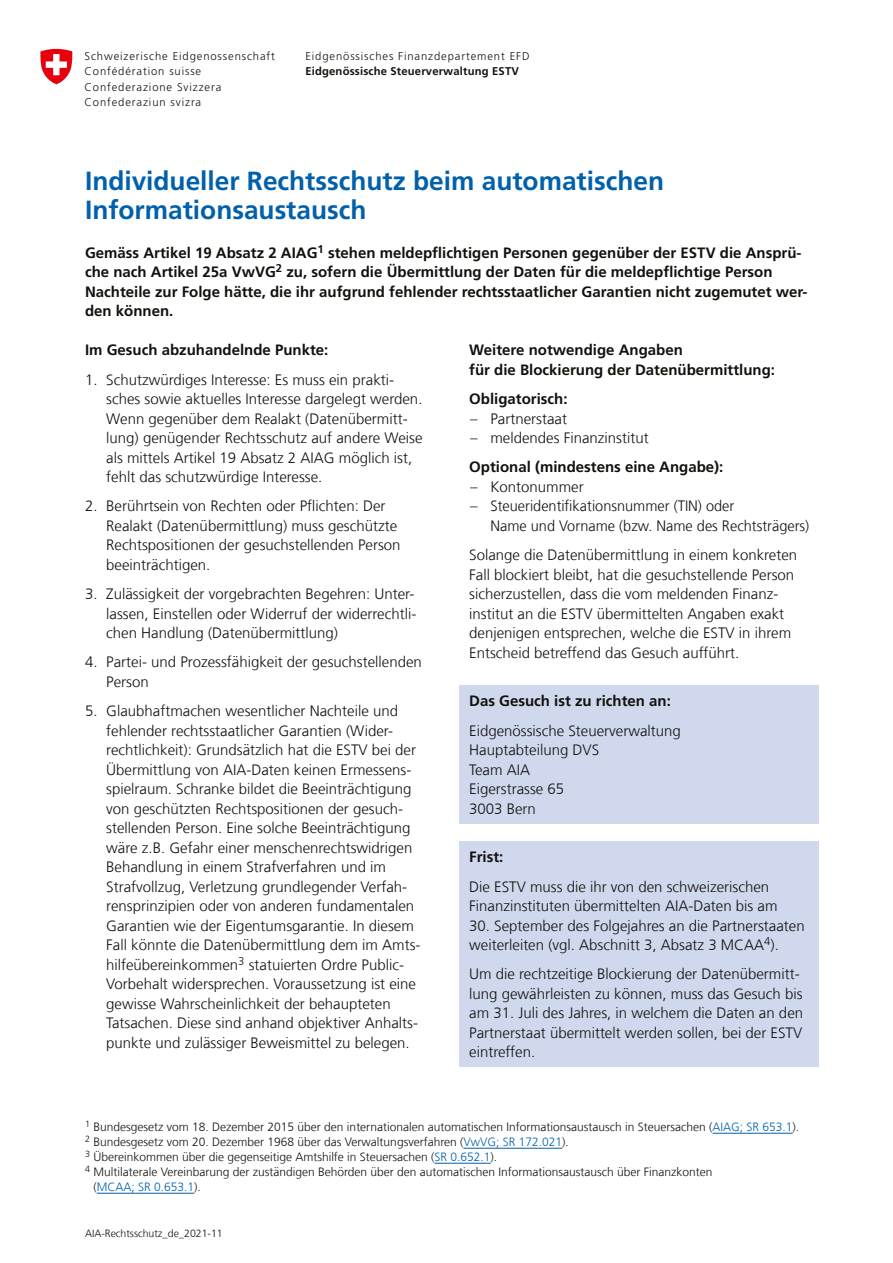
<style>
.page{position:relative;width:893px;height:1263px;background:#fff}
.page>*{position:absolute;margin:0;border:0;box-sizing:border-box;transform-origin:0 0}
.Ueberschrift1{font:700 26.25px/29.2px "Frutiger LT Com";color:#0060ac}
.Hintergrund{font:300 15px/19.5px "Frutiger LT Com";color:#12120d}
.Lead{font:700 15px/19.5px "Frutiger LT Com";color:#12120d}
.Ueberschrift2{font:700 15px/19.5px "Frutiger LT Com";color:#12120d}
.Ueberschrift3{font:700 15px "Frutiger LT Com";color:#12120d}
.Ueberschrift2_Hintergrund{font:700 15px "Frutiger LT Com";color:#12120d}
.Endnote{font:300 12px/15px "Frutiger LT Com";color:#12120d}
.t1{font:300 11.25px/15.5px "Frutiger LT Com";letter-spacing:.08em;color:#12120d}
.t2{font:700 11.25px "Frutiger LT Com";letter-spacing:.015em;color:#12120d}
.t3{font:300 10.5px "Frutiger LT Com";color:#12120d}
.s1{color:#0060ac}
</style>
<div class="page">
<div style="left:459px;top:685px;width:360px;height:31px;background:#d0d8ee"></div>
<div style="left:459px;top:715px;width:360px;height:108px;background:#d0d8ee"></div>
<div style="left:459px;top:841px;width:360px;height:31px;background:#d0d8ee"></div>
<div style="left:459px;top:871px;width:360px;height:89px;background:#d0d8ee"></div>
<div style="left:459px;top:958px;width:360px;height:109px;background:#d0d8ee"></div>
<svg style="left:40px;top:49px;width:33px;height:35px"></svg>
<hr style="left:713px;top:1133px;width:80px;height:1px;background:#0060ac">
<hr style="left:463px;top:1148px;width:99px;height:1px;background:#0060ac">
<hr style="left:434px;top:1163px;width:57px;height:1px;background:#0060ac">
<hr style="left:97px;top:1193px;width:97px;height:1px;background:#0060ac">
<p class="t1" style="left:85px;top:48px;width:192px">Schweizerische Eidgenossenschaft</p>
<p class="t1" style="left:305px;top:48px;width:226px">Eidgenössisches Finanzdepartement EFD</p>
<p class="t1" style="left:85px;top:64px;width:138px">Confédération suisse<br>Confederazione Svizzera<br>Confederaziun svizra</p>
<p class="t2" style="left:305px;top:64px;width:215px">Eidgenössische Steuerverwaltung ESTV</p>
<h1 class="Ueberschrift1" style="left:85px;top:166px;width:581px">Individueller Rechtsschutz beim automatischen<br>Informationsaustausch</h1>
<p class="Lead" style="left:85px;top:243px;width:724px">Gemäss Artikel 19 Absatz 2 AIAG<sup>1</sup> stehen meldepflichtigen Personen gegenüber der ESTV die Ansprü&shy;che nach Artikel 25a VwVG<sup>2</sup> zu, sofern die Übermittlung der Daten für die -meldepflichtige Person Nachteile zur Folge hätte, die ihr aufgrund fehlender rechtsstaatlicher Garantien nicht zugemutet wer&shy;den können.</p>
<h2 class="Ueberschrift2" style="left:85px;top:340px;width:245px">Im Gesuch abzuhandelnde Punkte:</h2>
<p class="Hintergrund" style="left:106px;top:370px;width:318px;text-indent:-21px">1. Schutzwürdiges Interesse: Es muss ein prakti&shy;sches sowie aktuelles Interesse dargelegt werden.<br>Wenn gegenüber dem Realakt (Datenübermitt&shy;lung) genügender Rechtsschutz auf andere Weise als mittels Artikel 19 Absatz 2 AIAG möglich ist, fehlt das schutzwürdige Interesse.</p>
<p class="Hintergrund" style="left:106px;top:497px;width:296px;text-indent:-21px">2. Berührtsein von Rechten oder Pflichten: Der Realakt (Datenübermittlung) muss geschützte Rechtspositionen der gesuchstellenden Person beeinträchtigen.</p>
<p class="Hintergrund" style="left:106px;top:584px;width:312px;text-indent:-21px">3. Zulässigkeit der vorgebrachten Begehren: Unter&shy;lassen, Einstellen oder Widerruf der widerrechtli&shy;chen Handlung (Datenübermittlung)</p>
<p class="Hintergrund" style="left:106px;top:653px;width:317px;text-indent:-21px">4. Partei- und Prozessfähigkeit der gesuchstellenden<br>Person</p>
<p class="Hintergrund" style="left:106px;top:701px;width:316px;text-indent:-21px">5. Glaubhaftmachen wesentlicher Nachteile und fehlender rechtsstaatlicher Garantien (Wider&shy;rechtlichkeit): Grundsätzlich hat die ESTV bei der Übermittlung von AIA‑Daten keinen Ermessens&shy;spielraum. Schranke bildet die Beeinträchtigung von geschützten Rechtspositionen der gesuch&shy;stellenden Person. Eine solche Beeinträchtigung wäre z.B. Gefahr einer menschenrechtswidrigen Behandlung in einem Strafverfahren und im Strafvollzug, Verletzung grundlegender Verfah&shy;rensprinzipien oder von anderen fundamentalen Garantien wie der Eigentumsgarantie. In diesem Fall könnte die Datenübermittlung dem im Amts&shy;hilfeübereinkommen<sup>3</sup> statuierten Ordre Public-Vorbehalt widersprechen. Voraussetzung ist eine gewisse Wahrscheinlichkeit der behaupteten Tatsachen. Diese sind anhand objektiver Anhalts&shy;punkte und zulässiger Beweismittel zu belegen.</p>
<h2 class="Ueberschrift2" style="left:469px;top:340px;width:307px">Weitere notwendige Angaben<br>für die -Blockierung der Daten-übermittlung:</h2>
<h3 class="Ueberschrift3" style="left:469px;top:390px;width:100px">Obligatorisch:</h3>
<p class="Hintergrund" style="left:470px;top:409px;width:98px">– Partnerstaat</p>
<p class="Hintergrund" style="left:470px;top:428px;width:180px">– meldendes Finanzinstitut</p>
<h3 class="Ueberschrift3" style="left:469px;top:458px;width:256px">Optional (mindestens eine Angabe):</h3>
<p class="Hintergrund" style="left:470px;top:477px;width:115px">– Kontonummer</p>
<p class="Hintergrund" style="left:490px;top:497px;width:320px;text-indent:-20px">– Steueridentifikationsnummer (TIN) oder<br>Name und Vorname (bzw. Name des Rechtsträgers)</p>
<p class="Hintergrund" style="left:469px;top:545px;width:330px">Solange die Datenübermittlung in einem konkreten Fall blockiert bleibt, hat die gesuchstellende Person sicherzustellen, dass die vom meldenden Finanz&shy;institut an die ESTV übermittelten Angaben exakt denjenigen entsprechen, welche die ESTV in ihrem Entscheid betreffend das Gesuch aufführt.</p>
<h2 class="Ueberschrift2_Hintergrund" style="left:469px;top:692px;width:203px">Das Gesuch ist zu -richten an:</h2>
<p class="Hintergrund" style="left:469px;top:721px;width:213px">Eidgenössische Steuerverwaltung<br>Hauptabteilung DVS<br>Team AIA<br>Eigerstrasse 65<br>3003 Bern</p>
<h2 class="Ueberschrift2_Hintergrund" style="left:469px;top:848px;width:36px">Frist:</h2>
<p class="Hintergrund" style="left:469px;top:877px;width:310px">Die ESTV muss die ihr von den schweizerischen<br>Finanzinstituten übermittelten AIA-Daten bis am</p>
<p class="Hintergrund" style="left:469px;top:916px;width:337px">30. September des Folgejahres an die Partnerstaaten weiterleiten (vgl. Abschnitt 3, Absatz 3 MCAA<sup>4</sup>).</p>
<p class="Hintergrund" style="left:469px;top:965px;width:335px">Um die rechtzeitige Blockierung der Datenübermitt&shy;lung gewährleisten zu können, muss das Gesuch bis am 31. Juli des Jahres, in welchem die Daten an den Partnerstaat übermittelt werden sollen, bei der ESTV eintreffen.</p>
<p class="Endnote" style="left:85px;top:1119px;width:716px"><sup>1</sup> Bundesgesetz vom 18. Dezember 2015 über den internationalen automatischen Informationsaustausch in Steuersachen (<span class="s1">AIAG; SR 653.1</span>).</p>
<p class="Endnote" style="left:85px;top:1134px;width:485px"><sup>2</sup> Bundesgesetz vom 20. Dezember 1968 über das Verwaltungsverfahren (<span class="s1">VwVG; SR 172.021</span>).</p>
<p class="Endnote" style="left:85px;top:1149px;width:414px"><sup>3</sup> Übereinkommen über die gegenseitige Amtshilfe in Steuersachen (<span class="s1">SR 0.652.1</span>).</p>
<p class="Endnote" style="left:94px;top:1164px;width:621px;text-indent:-9px"><sup>4</sup> Multilaterale Vereinbarung der zuständigen Behörden über den automatischen Informationsaustausch über Finanzkonten (<span class="s1">MCAA; SR 0.653.1</span>).</p>
<p class="t3" style="left:85px;top:1228px;width:139px">AIA-Rechtsschutz_de_2021-11</p>
</div>
